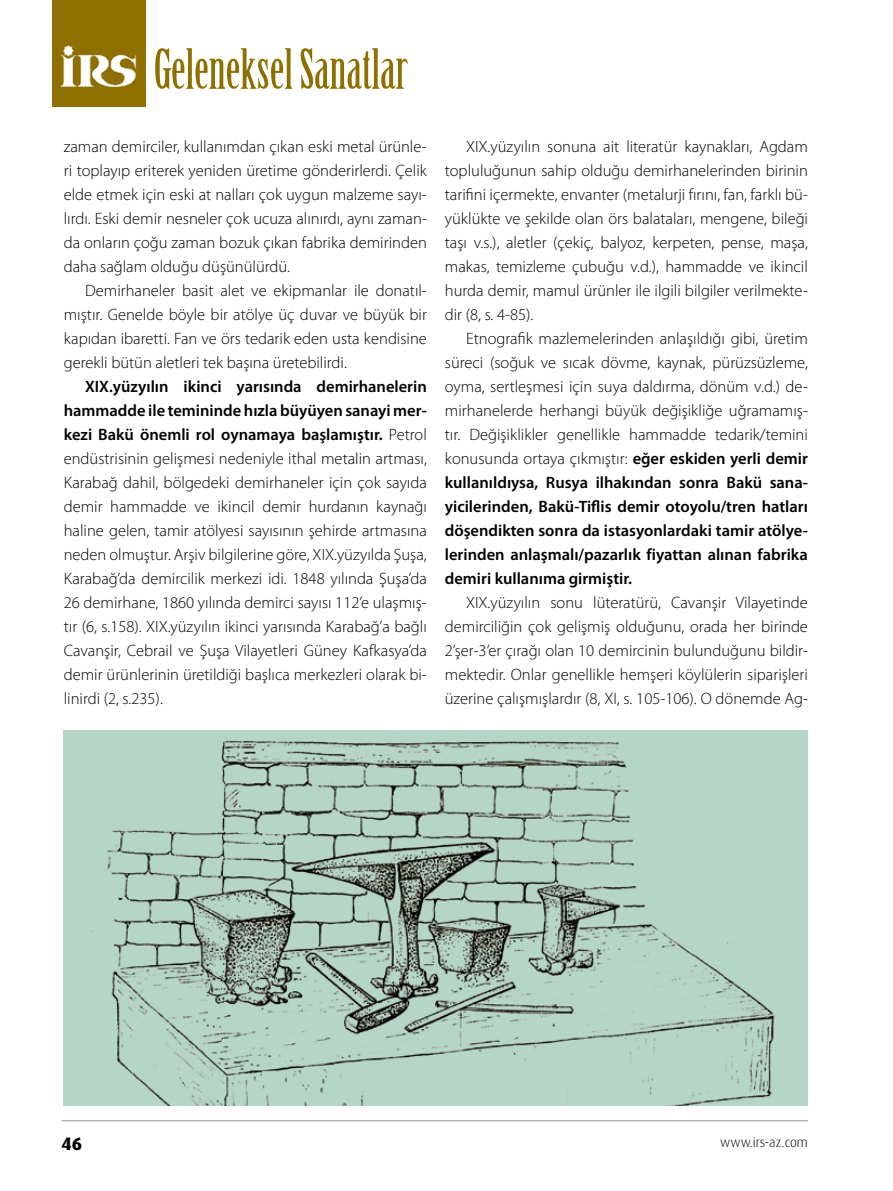
<style>
.page{position:relative;width:893px;height:1191px;background:#fff}
.page>*{position:absolute;margin:0;border:0;box-sizing:border-box;transform-origin:0 0}
.t1{font:54.15px "Birch Std";color:#8e6f00}
.t2{font:800 18px "Dax Pro";color:#000}
.t3{font:300 16.5px/24px "Myriad Pro";color:#000;text-align:justify}
.t4{font:300 13.5px "Dax Pro";color:#000}
.s1{font-weight:600}
</style>
<div class="page">
<hr style="left:62px;top:1120px;width:746px;height:1px;background:#909090">
<img style="left:64px;top:730px;width:744px;height:376px">
<div style="left:52px;top:0;width:94px;height:106px;background:#8e6f00"></div>
<img style="left:60px;top:45px;width:77px;height:41px">
<h1 class="t1" style="left:154px;top:39px;width:255px">Geleneksel Sanatlar</h1>
<p class="t3" style="left:64px;top:134px;width:365px">zaman demirciler, kullanımdan çıkan eski metal ürünle&shy;ri toplayıp eriterek yeniden üretime gönderirlerdi. Çelik elde etmek için eski at nalları çok uygun malzeme sayı&shy;lırdı. Eski demir nesneler çok ucuza alınırdı, aynı zaman&shy;da onların çoğu zaman bozuk çıkan fabrika demirinden daha sağlam olduğu düşünülürdü.</p>
<p class="t3" style="left:64px;top:278px;width:365px;text-indent:21px">Demirhaneler basit alet ve ekipmanlar ile donatıl&shy;mıştır. Genelde böyle bir atölye üç duvar ve büyük bir kapıdan ibaretti. Fan ve örs tedarik eden usta kendisine gerekli bütün aletleri tek başına üretebilirdi.</p>
<p class="t3" style="left:64px;top:374px;width:365px;text-indent:21px"><span class="s1">XIX.yüzyılın ikinci yarısında demirhanelerin hammadde ile temininde hızla büyüyen sanayi mer&shy;kezi Bakü önemli rol oynamaya başlamıştır.</span> Petrol endüstrisinin gelişmesi nedeniyle ithal metalin artması, Karabağ dahil, bölgedeki demirhaneler için çok sayıda demir hammadde ve ikincil demir hurdanın kaynağı haline gelen, tamir atölyesi sayısının şehirde artmasına neden olmuştur. Arşiv bilgilerine göre, XIX.yüzyılda Şuşa, Karabağ’da demircilik merkezi idi. 1848 yılında Şuşa’da 26 demirhane, 1860 yılında demirci sayısı 112’e ulaşmış&shy;tır (6, s.158). XIX.yüzyılın ikinci yarısında Karabağ’a bağlı Cavanşir, Cebrail ve Şuşa Vilayetleri Güney Kafkasya’da demir ürünlerinin üretildiği başlıca merkezleri olarak bi&shy;linirdi (2, s.235).</p>
<p class="t3" style="left:445px;top:135px;width:365px;text-indent:21px">XIX.yüzyılın sonuna ait literatür kaynakları, Agdam topluluğunun sahip olduğu demirhanelerinden birinin tarifini içermekte, envanter (metalurji fırını, fan, farklı bü&shy;yüklükte ve şekilde olan örs balataları, mengene, bileği taşı v.s.), aletler (çekiç, balyoz, kerpeten, pense, maşa, makas, temizleme çubuğu v.d.), hammadde ve ikincil hurda demir, mamul ürünler ile ilgili bilgiler verilmekte&shy;dir (8, s. 4-85).</p>
<p class="t3" style="left:445px;top:327px;width:365px;text-indent:21px">Etnografik mazlemelerinden anlaşıldığı gibi, üretim süreci (soğuk ve sıcak dövme, kaynak, pürüzsüzleme, oyma, sertleşmesi için suya daldırma, dönüm v.d.) de&shy;mirhanelerde herhangi büyük değişikliğe uğramamış&shy;tır. Değişiklikler genellikle hammadde tedarik/temini konusunda ortaya çıkmıştır: <span class="s1">eğer eskiden yerli demir kullanıldıysa, Rusya ilhakından sonra Bakü sana&shy;yicilerinden, Bakü-Tiflis demir otoyolu/tren hatları döşendikten sonra da istasyonlardaki tamir atölye&shy;lerinden anlaşmalı/pazarlık fiyattan alınan fabrika demiri kullanıma girmiştir.</span></p>
<p class="t3" style="left:445px;top:591px;width:365px;text-indent:21px">XIX.yüzyılın sonu lüteratürü, Cavanşir Vilayetinde demirciliğin çok gelişmiş olduğunu, orada her birinde 2’şer-3’er çırağı olan 10 demircinin bulunduğunu bildir&shy;mektedir. Onlar genellikle hemşeri köylülerin siparişleri üzerine çalışmışlardır (8, XI, s. 105-106). O dönemde Ag-</p>
<p class="t2" style="left:62px;top:1131px;width:22px">46</p>
<p class="t4" style="left:720px;top:1133px;width:89px">www.irs-az.com</p>
</div>
